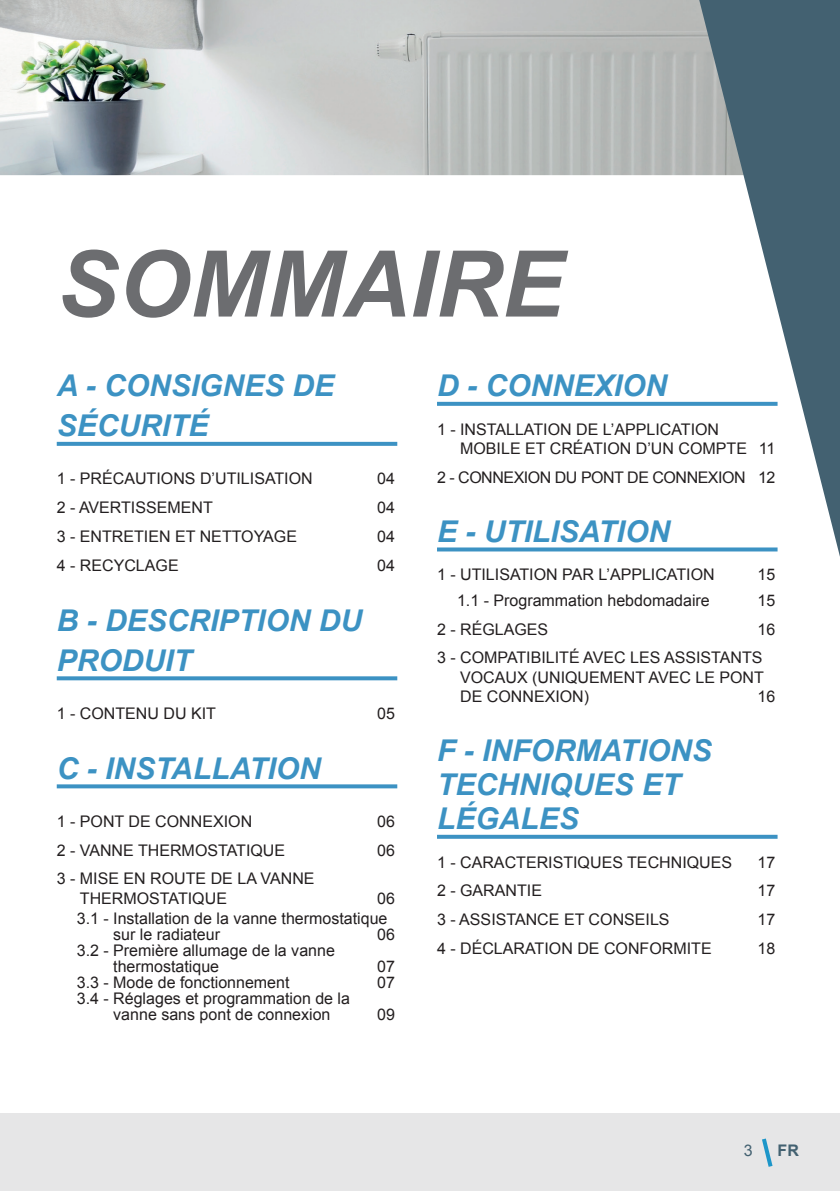
<style>
.page{position:relative;width:840px;height:1191px;background:#fff}
.page>*{position:absolute;margin:0;border:0;box-sizing:border-box;transform-origin:0 0}
.t1{font:italic 700 92px "Arial";color:#6c6d70}
.t2{font:italic 700 30px/40px "Arial";color:#3c92c3}
.t3{font:16px/19.2px "Arial";color:#231f20}
.t4{font:16px "Arial";letter-spacing:-.03em;color:#231f20}
.t5{font:700 16px "Arial";color:#436171}
.t6{font:16px "Arial";color:#436171}
</style>
<div class="page">
<img style="left:0;top:0;width:698px;height:175px">
<svg style="left:698px;top:0;width:141px;height:553px"></svg>
<div style="left:0;top:1113px;width:839px;height:78px;background:#e6e6e7"></div>
<svg style="left:762px;top:1138px;width:11px;height:29px"></svg>
<svg style="left:57px;top:442px;width:340px;height:4px"></svg>
<svg style="left:57px;top:676px;width:340px;height:4px"></svg>
<svg style="left:57px;top:784px;width:340px;height:4px"></svg>
<svg style="left:437px;top:402px;width:340px;height:4px"></svg>
<svg style="left:437px;top:547px;width:340px;height:4px"></svg>
<svg style="left:437px;top:834px;width:340px;height:4px"></svg>
<h1 class="t1" style="left:57px;top:224px;width:507px">SOMMAIRE</h1>
<h2 class="t2" style="left:57px;top:367px;width:279px">A - CONSIGNES DE<br>SÉCURITÉ</h2>
<p class="t3" style="left:57px;top:469px;width:257px">1 - PRÉCAUTIONS D’UTILISATION</p>
<p class="t3" style="left:377px;top:469px;width:19px">04</p>
<p class="t3" style="left:57px;top:498px;width:157px">2 - AVERTISSEMENT</p>
<p class="t3" style="left:377px;top:498px;width:19px">04</p>
<p class="t3" style="left:57px;top:527px;width:242px">3 - ENTRETIEN ET NETTOYAGE</p>
<p class="t3" style="left:377px;top:527px;width:19px">04</p>
<p class="t3" style="left:57px;top:555px;width:123px">4 - RECYCLAGE</p>
<p class="t3" style="left:377px;top:555px;width:19px">04</p>
<h2 class="t2" style="left:57px;top:601px;width:307px">B - DESCRIPTION DU<br>PRODUIT</h2>
<p class="t3" style="left:57px;top:703px;width:161px">1 - CONTENU DU KIT</p>
<p class="t3" style="left:377px;top:703px;width:19px">05</p>
<h2 class="t2" style="left:57px;top:749px;width:265px">C - INSTALLATION</h2>
<p class="t3" style="left:57px;top:811px;width:197px">1 - PONT DE CONNEXION</p>
<p class="t3" style="left:377px;top:811px;width:19px">06</p>
<p class="t3" style="left:57px;top:840px;width:230px">2 - VANNE THERMOSTATIQUE</p>
<p class="t3" style="left:377px;top:840px;width:19px">06</p>
<p class="t3" style="left:80px;top:869px;width:236px;text-indent:-23px">3 - MISE EN ROUTE DE LA VANNE<br>THERMOSTATIQUE</p>
<p class="t3" style="left:77px;top:888px;width:319px;line-height:20px;text-indent:300px">06<br>3.1 - Installation de la vanne thermostatique</p>
<p class="t3" style="left:113px;top:924px;width:108px">sur le radiateur</p>
<p class="t3" style="left:377px;top:924px;width:19px">06</p>
<p class="t3" style="left:113px;top:942px;width:223px;line-height:16px;text-indent:-36px">3.2 - Première allumage de la vanne thermostatique</p>
<p class="t3" style="left:377px;top:956px;width:19px">07</p>
<p class="t3" style="left:77px;top:972px;width:214px">3.3 - Mode de fonctionnement</p>
<p class="t3" style="left:377px;top:972px;width:19px">07</p>
<p class="t3" style="left:113px;top:990px;width:238px;line-height:16px;text-indent:-36px">3.4 - Réglages et programmation de la vanne sans pont de connexion</p>
<p class="t3" style="left:377px;top:1004px;width:19px">09</p>
<h2 class="t2" style="left:437px;top:367px;width:232px">D - CONNEXION</h2>
<p class="t3" style="left:460px;top:419px;width:316px;text-indent:-23px">1 - INSTALLATION DE L’APPLICATION<br>MOBILE ET CRÉATION D’UN COMPTE 11</p>
<p class="t4" style="left:437px;top:466px;width:339px">2 - CONNEXION DU PONT DE CONNEXION 12</p>
<h2 class="t2" style="left:437px;top:512px;width:234px">E - UTILISATION</h2>
<p class="t3" style="left:437px;top:565px;width:279px">1 - UTILISATION PAR L’APPLICATION</p>
<p class="t3" style="left:757px;top:565px;width:19px">15</p>
<p class="t3" style="left:457px;top:591px;width:254px">1.1 - Programmation hebdomadaire</p>
<p class="t3" style="left:757px;top:591px;width:19px">15</p>
<p class="t3" style="left:437px;top:619px;width:113px">2 - RÉGLAGES</p>
<p class="t3" style="left:437px;top:615px;width:339px;line-height:28.8px;text-indent:320px">16<br>3 - COMPATIBILITÉ AVEC LES ASSISTANTS</p>
<p class="t3" style="left:460px;top:667px;width:305px">VOCAUX (UNIQUEMENT AVEC LE PONT<br>DE CONNEXION)</p>
<p class="t3" style="left:757px;top:687px;width:19px">16</p>
<h2 class="t2" style="left:437px;top:734px;width:276px;line-height:34px">F - INFORMATIONS<br>TECHNIQUES ET<br>LÉGALES</h2>
<p class="t3" style="left:437px;top:852px;width:296px">1 - CARACTERISTIQUES TECHNIQUES</p>
<p class="t3" style="left:757px;top:852px;width:19px">17</p>
<p class="t3" style="left:437px;top:881px;width:106px">2 - GARANTIE</p>
<p class="t3" style="left:757px;top:881px;width:19px">17</p>
<p class="t3" style="left:437px;top:910px;width:234px">3 - ASSISTANCE ET CONSEILS</p>
<p class="t3" style="left:757px;top:910px;width:19px">17</p>
<p class="t3" style="left:437px;top:939px;width:276px">4 - DÉCLARATION DE CONFORMITE</p>
<p class="t3" style="left:757px;top:939px;width:19px">18</p>
<p class="t6" style="left:743px;top:1139px;width:10px">3</p>
<p class="t5" style="left:777px;top:1139px;width:23px">FR</p>
</div>
